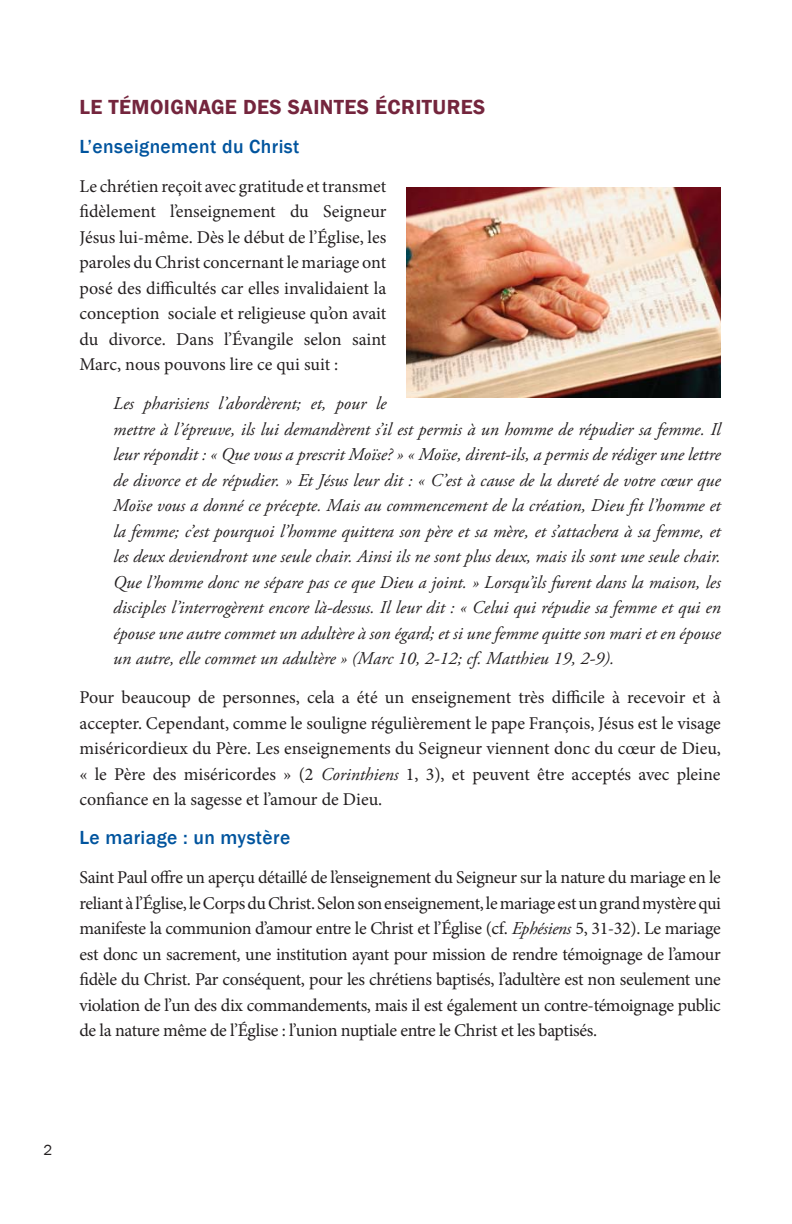
<style>
.page{position:relative;width:792px;height:1224px;background:#fff}
.page>*{position:absolute;margin:0;border:0;box-sizing:border-box;transform-origin:0 0}
.t1{font:600 21px "Franklin Gothic";letter-spacing:.02em;color:#74253d}
.t2{font:500 19.6px "Franklin Gothic";letter-spacing:.02em;color:#00549e}
.t3{font:18px/25.6px "Minion Pro";letter-spacing:-.01em;color:#231f20;text-align:justify}
.t4{font:italic 18px/25.6px "Adobe Garamond Pro";color:#231f20}
.t5{font:15px "Franklin Gothic";color:#231f20}
.s1{font-family:"Adobe Garamond Pro";font-style:italic}
</style>
<div class="page">
<img style="left:407px;top:188px;width:314px;height:209px">
<p class="t1" style="left:80px;top:94px;width:407px">LE TÉMOIGNAGE DES SAINTES ÉCRITURES</p>
<p class="t2" style="left:80px;top:134px;width:221px">L’enseignement du Christ</p>
<p class="t3" style="left:80px;top:173px;width:309px">Le chrétien reçoit avec gratitude et transmet fidèlement l’enseignement du Seigneur Jésus lui-même. Dès le début de l’Église, les paroles du Christ concernant le mariage ont posé des difficultés car elles invalidaient la conception sociale et religieuse qu’on avait du divorce. Dans l’Évangile selon saint Marc, nous pouvons lire ce qui suit :</p>
<p class="t4" style="left:113px;top:391px;width:609px">Les pharisiens l’abordèrent; et, pour le<br>mettre à l’épreuve, ils lui demandèrent s’il est permis à un homme de répudier sa femme. Il leur répondit : « Que vous a prescrit Moïse? » « Moïse, dirent-ils, a permis de rédiger une lettre de divorce et de répudier. » Et Jésus leur dit : « C’est à cause de la dureté de votre cœur que Moïse vous a donné ce précepte. Mais au commencement de la création, Dieu fit l’homme et la femme; c’est pourquoi l’homme quittera son père et sa mère, et s’attachera à sa femme, et les deux deviendront une seule chair. Ainsi ils ne sont plus deux, mais ils sont une seule chair.<br>Que l’homme donc ne sépare pas ce que Dieu a joint. » Lorsqu’ils furent dans la maison, les disciples l’interrogèrent encore là-dessus. Il leur dit : « Celui qui répudie sa femme et qui en épouse une autre commet un adultère à son égard; et si une femme quitte son mari et en épouse un autre, elle commet un adultère » (Marc 10, 2-12; cf. Matthieu 19, 2-9).</p>
<p class="t3" style="left:80px;top:685px;width:643px">Pour beaucoup de personnes, cela a été un enseignement très difficile à recevoir et à accepter. Cependant, comme le souligne régulièrement le pape François, Jésus est le visage miséricordieux du Père. Les enseignements du Seigneur viennent donc du cœur de Dieu, « le Père des miséricordes » (2 <span class="s1">Corinthiens</span> 1, 3), et peuvent être acceptés avec pleine confiance en la sagesse et l’amour de Dieu.</p>
<p class="t2" style="left:80px;top:826px;width:212px">Le mariage : un mystère</p>
<p class="t3" style="left:80px;top:865px;width:643px">Saint Paul offre un aperçu détaillé de l’enseignement du Seigneur sur la nature du mariage en le reliant à l’Église, le Corps du Christ. Selon son enseignement, le mariage est un grand mystère qui manifeste la communion d’amour entre le Christ et l’Église (cf. <span class="s1">Ephésiens</span> 5, 31-32). Le mariage est donc un sacrement, une institution ayant pour mission de rendre témoignage de l’amour fidèle du Christ. Par conséquent, pour les chrétiens baptisés, l’adultère est non seulement une violation de l’un des dix commandements, mais il est également un contre-témoignage public de la nature même de l’Église : l’union nuptiale entre le Christ et les baptisés.</p>
<p class="t5" style="left:44px;top:1141px;width:10px">2</p>
</div>
